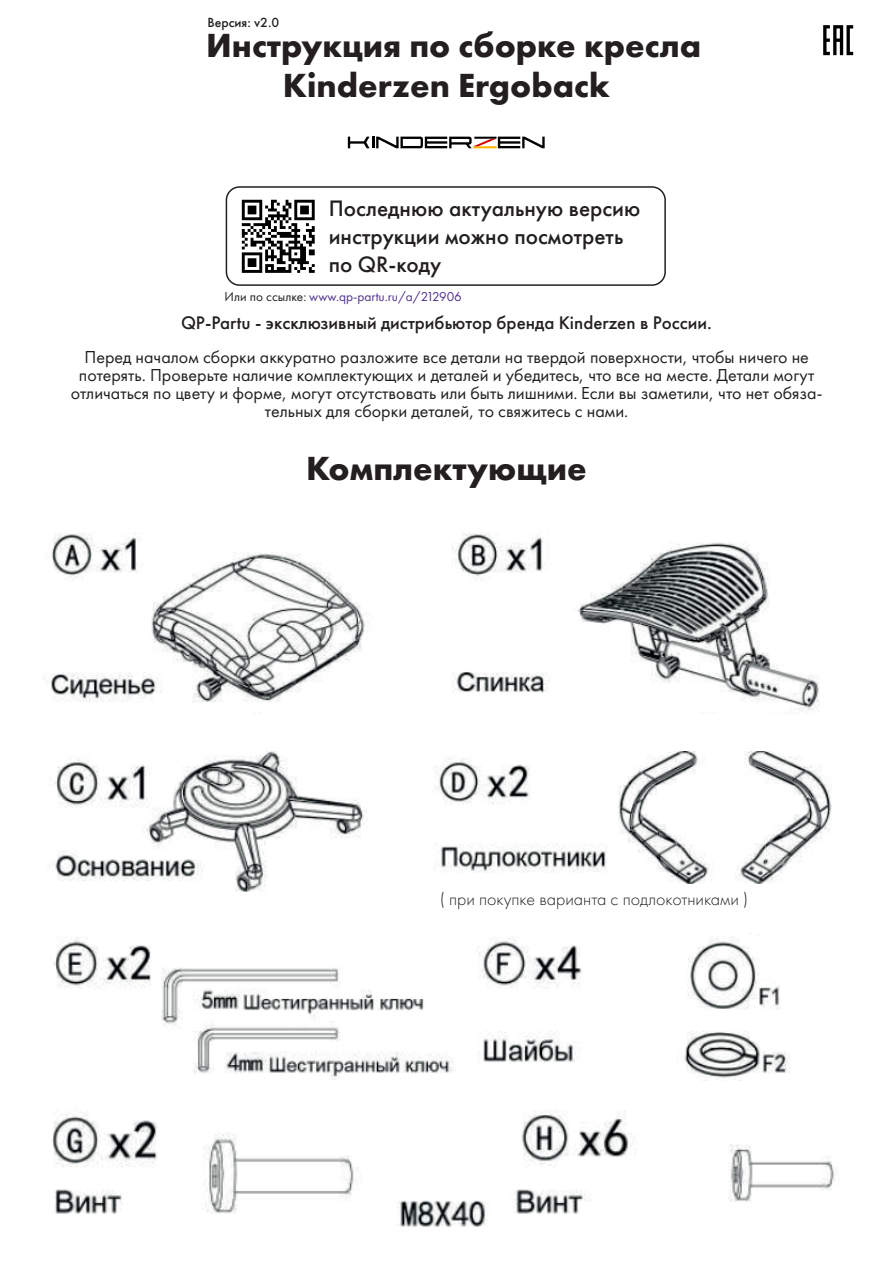
<style>
.page{position:relative;width:893px;height:1263px;background:#fff}
.page>*{position:absolute;margin:0;border:0;box-sizing:border-box;transform-origin:0 0}
.t1{font:700 34.65px "Futura PT";color:#231f20}
.t2{font:500 23.25px/27.9px "Futura PT";color:#231f20}
.t3{font:500 18.9px "Futura PT";color:#231f20}
.t4{font:18px/18px "Futura PT";color:#231f20;text-align:center}
.t5{font:300 18px "Futura PT";color:#231f20}
.t6{font:500 13.8px "Futura PT";color:#231f20}
.t7{font:13.35px "Futura PT";color:#4e2e8c}
.s1{color:#231f20}
</style>
<div class="page">
<div style="left:226px;top:186px;width:440px;height:100px;border:2px solid #231f20;border-radius:13px"></div>
<svg style="left:348px;top:137px;width:197px;height:11px"></svg>
<img style="left:241px;top:199px;width:74px;height:74px">
<svg style="left:823px;top:25px;width:30px;height:30px"></svg>
<img style="left:44px;top:532px;width:776px;height:182px">
<img style="left:49px;top:751px;width:318px;height:140px">
<img style="left:433px;top:751px;width:399px;height:133px">
<img style="left:54px;top:933px;width:736px;height:147px">
<img style="left:53px;top:1110px;width:782px;height:116px">
<p class="t6" style="left:208px;top:14px;width:73px">Версия: v2.0</p>
<h1 class="t1" style="left:206px;top:23px;width:496px">Инструкция по сборке кресла</h1>
<h1 class="t1" style="left:283px;top:63px;width:328px">Kinderzen Ergoback</h1>
<p class="t2" style="left:329px;top:195px;width:313px">Последнюю актуальную версию инструкции можно посмотреть по QR-коду</p>
<p class="t3" style="left:181px;top:311px;width:532px">QP-Partu - эксклюзивный дистрибьютор бренда Kinderzen в России.</p>
<p class="t7" style="left:225px;top:289px;width:239px"><span class="s1">Или по ссылке:</span> www.qp-partu.ru/a/212906</p>
<p class="t4" style="left:71px;top:348px;width:753px">Перед началом сборки аккуратно разложите все детали на твердой поверхности, чтобы ничего не потерять. Проверьте наличие комплектующих и деталей и убедитесь, что все на месте. Детали могут отличаться по цвету и форме, могут отсутствовать или быть лишними. Если вы заметили, что нет обяза&shy;тельных для сборки деталей, то свяжитесь с нами.</p>
<h1 class="t1" style="left:306px;top:446px;width:282px">Комплектующие</h1>
<p class="t5" style="left:440px;top:888px;width:310px">( при покупке варианта с подлокотниками )</p>
</div>
